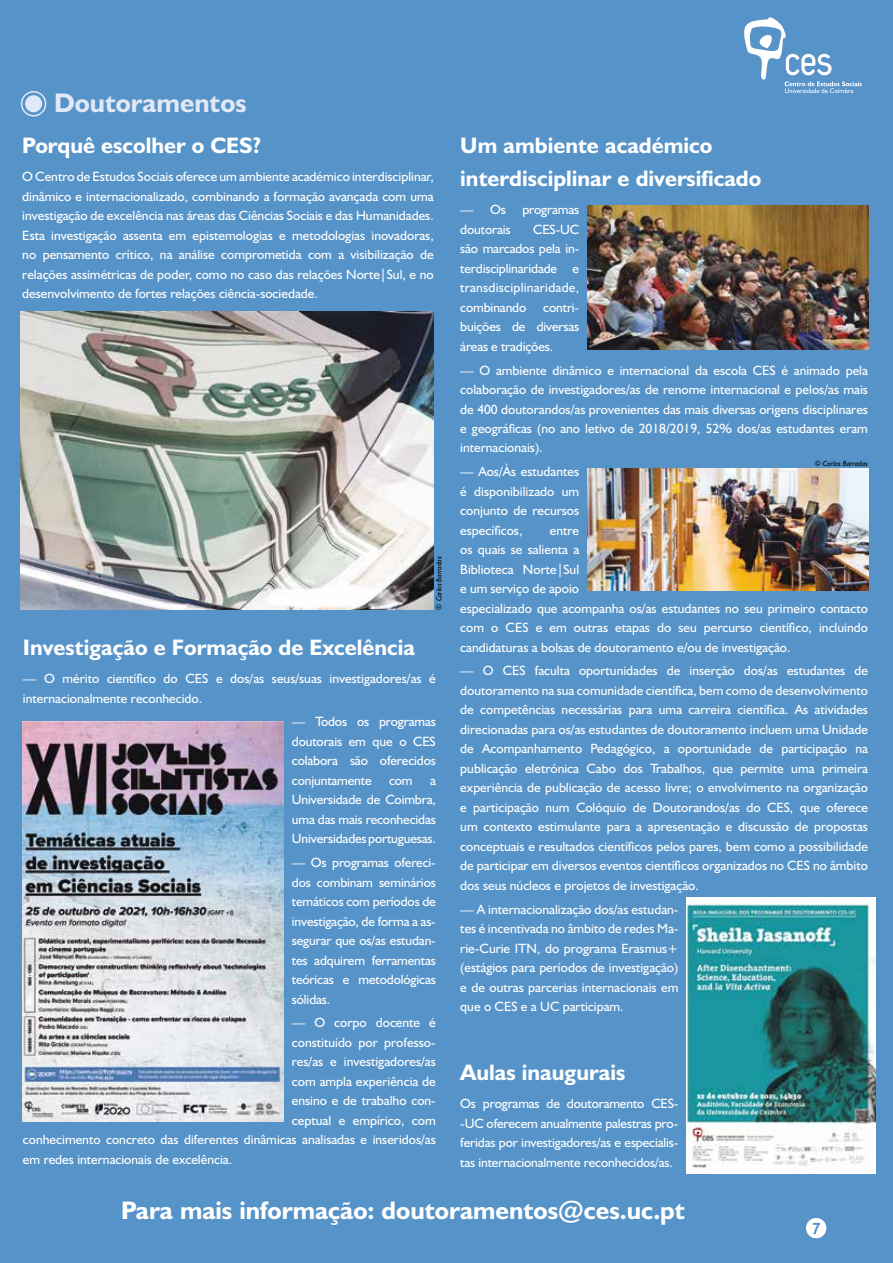
<style>
.page{position:relative;width:893px;height:1263px;background:#fff}
.page>*{position:absolute;margin:0;border:0;box-sizing:border-box;transform-origin:0 0}
.t1{font:700 27px "Humanist 521 BT";color:#e2e8f5}
.t2{font:700 25.5px "Humanist 521 BT";color:#fff}
.t3{font:700 22.5px/33px "Humanist 521 BT";color:#fff}
.t4{font:13.5px/19.5px "Humanist 521 BT";color:#fff;text-align:justify}
.t5{font:italic 7.5px "Humanist 521 BT";color:#000}
</style>
<div class="page">
<div style="left:0;top:126px;width:893px;height:1062px;background:#5693c9"></div>
<div style="left:0;top:1183px;width:893px;height:80px;background:#5693c9"></div>
<svg style="left:806px;top:1218px;width:20px;height:20px"></svg>
<div style="left:0;top:0;width:893px;height:128px;background:#5693c9"></div>
<div style="left:26px;top:96px;width:15px;height:16px;background:#e2e8f5;border-radius:50%"></div>
<div style="left:25px;top:95px;width:17px;height:17px;border:2px solid #e2e8f5;border-radius:50%"></div>
<div style="left:21px;top:91px;width:25px;height:26px;border:2px solid #e2e8f5;border-radius:50%"></div>
<svg style="left:744px;top:17px;width:118px;height:76px"></svg>
<img style="left:588px;top:469px;width:280px;height:121px">
<img style="left:588px;top:206px;width:280px;height:144px">
<img style="left:687px;top:897px;width:189px;height:277px">
<img style="left:21px;top:312px;width:413px;height:297px">
<img style="left:23px;top:722px;width:260px;height:399px">
<h1 class="t1" style="left:54px;top:86px;width:194px">Doutoramentos</h1>
<h3 class="t3" style="left:22px;top:129px;width:241px">Porquê escolher o CES?</h3>
<p class="t4" style="left:22px;top:167px;width:413px">O Centro de Estudos Sociais oferece um ambiente académico interdisciplinar, dinâmico e internacionalizado, combinando a formação avançada com uma investigação de excelência nas áreas das Ciências Sociais e das Humanidades.<br>Esta investigação assenta em epistemologias e metodologias inovadoras, no pensamento crítico, na análise comprometida com a visibilização de relações assimétricas de poder, como no caso das relações Norte|Sul, e no desenvolvimento de fortes relações ciência-sociedade.</p>
<p class="t5" style="left:434px;top:609px;width:55px;rotate:-90deg">© Carlos Barradas</p>
<h3 class="t3" style="left:23px;top:630px;width:394px">Investigação e Formação de Excelência</h3>
<p class="t4" style="left:23px;top:668px;width:414px">— O mérito científico do CES e dos/as seus/suas investigadores/as é internacionalmente reconhecido.</p>
<p class="t4" style="left:292px;top:712px;width:145px">— Todos os programas doutorais em que o CES colabora são oferecidos conjuntamente</p>
<p class="t4" style="left:389px;top:770px;width:25px">com</p>
<p class="t4" style="left:292px;top:770px;width:145px;text-indent:138px">a Universidade de Coimbra, uma das mais reconhecidas Universidades portuguesas.</p>
<p class="t4" style="left:292px;top:852px;width:145px">— Os programas ofereci&shy;dos combinam seminários temáticos com períodos de investigação, de forma a as&shy;segurar que os/as estudan&shy;tes adquirem ferramentas teóricas e metodológicas sólidas.</p>
<p class="t4" style="left:292px;top:1013px;width:145px">— O corpo docente é</p>
<p class="t4" style="left:292px;top:1032px;width:145px">constituído por professo-</p>
<p class="t4" style="left:292px;top:1052px;width:145px">res/as e investigadores/as</p>
<p class="t4" style="left:292px;top:1071px;width:145px">com ampla experiência de</p>
<p class="t4" style="left:292px;top:1091px;width:145px">ensino e de trabalho con-</p>
<p class="t4" style="left:292px;top:1110px;width:145px">ceptual e empírico, com</p>
<p class="t4" style="left:23px;top:1129px;width:414px">conhecimento concreto das diferentes dinâmicas analisadas e inseridos/as</p>
<p class="t4" style="left:23px;top:1149px;width:211px">em redes internacionais de excelência.</p>
<h3 class="t3" style="left:460px;top:129px;width:303px">Um ambiente académico interdisciplinar e diversificado</h3>
<p class="t4" style="left:460px;top:200px;width:120px">— Os programas doutorais</p>
<p class="t4" style="left:460px;top:219px;width:120px;text-indent:73px">CES-UC são marcados pela in&shy;terdisciplinaridade e transdisciplinaridade, combinando</p>
<p class="t4" style="left:460px;top:297px;width:120px;text-indent:83px">contri&shy;buições de diversas áreas e tradições.</p>
<p class="t4" style="left:460px;top:360px;width:409px">— O ambiente dinâmico e internacional da escola CES é animado pela colaboração de investigadores/as de renome internacional e pelos/as mais de 400 doutorandos/as provenientes das mais diversas origens disciplinares e geográficas (no ano letivo de 2018/2019, 52% dos/as estudantes eram internacionais).</p>
<p class="t4" style="left:460px;top:462px;width:120px">— Aos/Às estudantes é disponibilizado um conjunto de recursos específicos,</p>
<p class="t5" style="left:815px;top:459px;width:55px">© Carlos Barradas</p>
<p class="t4" style="left:460px;top:520px;width:409px;text-align:left;text-indent:90px">entre<br>os quais se salienta a<br>Biblioteca Norte|Sul<br>e um serviço de apoio<br>especializado que acompanha os/as estudantes no seu primeiro contacto com o CES e em outras etapas do seu percurso científico, incluindo candidaturas a bolsas de doutoramento e/ou de investigação.</p>
<p class="t4" style="left:460px;top:661px;width:409px">— O CES faculta oportunidades de inserção dos/as estudantes de doutoramento na sua comunidade científica, bem como de desenvolvimento de competências necessárias para uma carreira científica. As atividades direcionadas para os/as estudantes de doutoramento incluem uma Unidade de Acompanhamento Pedagógico, a oportunidade de participação na publicação eletrónica Cabo dos Trabalhos, que permite uma primeira experiência de publicação de acesso livre; o envolvimento na organização e participação num Colóquio de Doutorandos/as do CES, que oferece um contexto estimulante para a apresentação e discussão de propostas conceptuais e resultados científicos pelos pares, bem como a possibilidade de participar em diversos eventos científicos organizados no CES no âmbito dos seus núcleos e projetos de investigação.</p>
<p class="t4" style="left:460px;top:899px;width:220px">— A internacionalização dos/as estudan&shy;tes é incentivada no âmbito de redes Ma&shy;rie-Curie ITN, do programa Erasmus+ (estágios para períodos de investigação) e de outras parcerias internacionais em que o CES e a UC participam.</p>
<h3 class="t3" style="left:460px;top:1055px;width:166px">Aulas inaugurais</h3>
<p class="t4" style="left:460px;top:1093px;width:220px">Os programas de doutoramento CES--UC oferecem anualmente palestras pro&shy;feridas por investigadores/as e especialis&shy;tas internacionalmente reconhecidos/as.</p>
<h2 class="t2" style="left:121px;top:1194px;width:565px">Para mais informação: doutoramentos@ces.uc.pt</h2>
</div>
